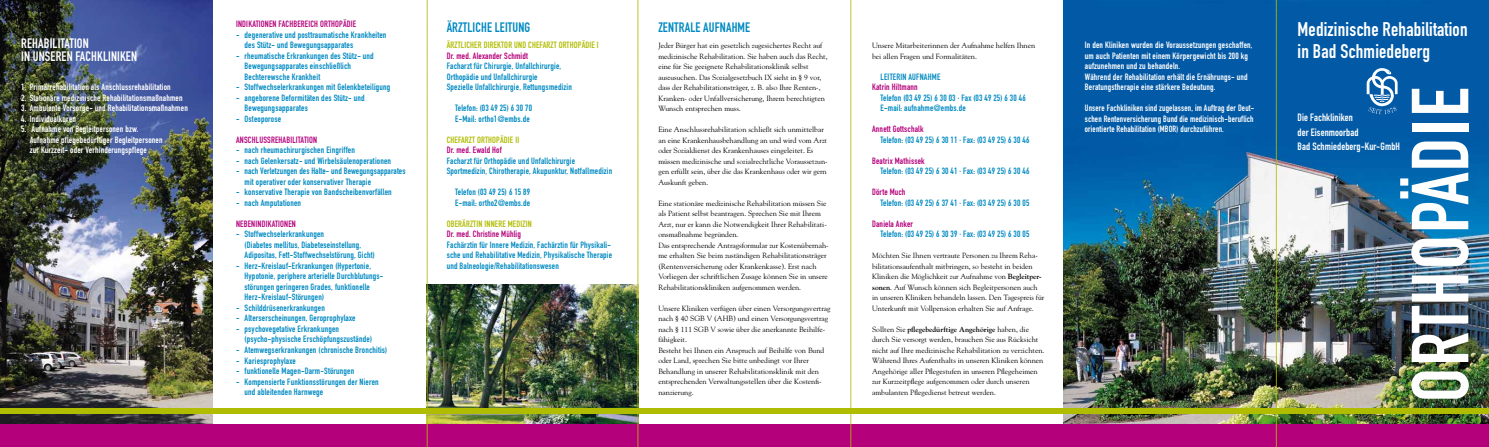
<style>
.page{position:relative;width:1489px;height:447px;background:#fff}
.page>*{position:absolute;margin:0;border:0;box-sizing:border-box;transform-origin:0 0}
.t1{font:79.35px "DIN Engschrift";letter-spacing:.02em;color:#fff}
.t2{font:19.5px/21.8px "DIN Engschrift";letter-spacing:.01em;color:#fff}
.t3{font:13.5px "DIN Engschrift";letter-spacing:.01em;color:#fff}
.t4{font:13.5px "DIN Engschrift";letter-spacing:.01em;color:#008ac2}
.t5{font:10.5px/14.2px "DIN Engschrift";letter-spacing:.01em;color:#fff}
.t6{font:9px/10.5px "DIN Engschrift";letter-spacing:.02em;color:#008ac2}
.t7{font:9px/10.5px "DIN Engschrift";letter-spacing:.02em;color:#fff}
.t8{font:9px "DIN Engschrift";letter-spacing:.02em;color:#b5007c}
.t9{font:9px "DIN Engschrift";letter-spacing:.02em;color:#b0bc00}
.t10{font:7.5px/10.5px "Goudy";color:#000}
.s1{font-weight:700}
</style>
<div class="page">
<img style="left:428px;top:284px;width:209px;height:140px">
<img style="left:0;top:0;width:213px;height:424px">
<img style="left:1063px;top:0;width:425px;height:424px">
<svg style="left:1366px;top:68px;width:31px;height:46px"></svg>
<div style="left:0;top:408px;width:1488px;height:6px;background:#b0bc00"></div>
<div style="left:0;top:424px;width:1488px;height:22px;background:#b5007c"></div>
<svg style="left:427px;top:0;width:1px;height:447px"></svg>
<svg style="left:637px;top:0;width:2px;height:447px"></svg>
<svg style="left:850px;top:0;width:1px;height:447px"></svg>
<svg style="left:1275px;top:0;width:2px;height:447px"></svg>
<h3 class="t3" style="left:21px;top:35px;width:7px">REHA</h3>
<h3 class="t3" style="left:44px;top:35px;width:11px">BILITATI</h3>
<h3 class="t3" style="left:77px;top:35px;width:12px">ON</h3>
<h3 class="t3" style="left:21px;top:48px;width:36px">INUNSEREN</h3>
<h3 class="t3" style="left:75px;top:48px;width:57px">FACH KLINI KEN</h3>
<p class="t7" style="left:21px;top:82px;width:151px">1. Primärrehabilitation als Anschlussrehabilitation</p>
<p class="t7" style="left:21px;top:92px;width:163px">2. Stationäre medizinische Rehabilitationsmaßnahmen</p>
<p class="t7" style="left:21px;top:103px;width:168px">3. Ambulante Vorsorge- und Rehabilitationsmaßnahmen</p>
<p class="t7" style="left:21px;top:113px;width:56px">4. Individualkuren</p>
<p class="t7" style="left:21px;top:124px;width:119px">5. Aufnahme von Begleitpersonen bzw.</p>
<p class="t7" style="left:21px;top:134px;width:143px">Aufnahme pflegebedürftiger Begleitpersonen</p>
<p class="t7" style="left:30px;top:145px;width:119px">zur Kurzzeit- oder Verhinderungspflege</p>
<p class="t8" style="left:236px;top:19px;width:122px">Indikationen Fachbereich Orthopädie</p>
<p class="t6" style="left:244px;top:29px;width:143px;text-indent:-9px">- degenerative und posttraumatische Krankheiten des Stütz- und Bewegungsapparates</p>
<p class="t6" style="left:244px;top:50px;width:131px;text-indent:-9px">- rheumatische Erkrankungen des Stütz- und<br>Bewegungsapparates einschließlich<br>Bechterewsche Krankheit</p>
<p class="t6" style="left:236px;top:82px;width:156px">- Stoffwechselerkrankungen mit Gelenkbeteiligung</p>
<p class="t6" style="left:244px;top:92px;width:122px;text-indent:-9px">- angeborene Deformitäten des Stütz- und<br>Bewegungsapparates</p>
<p class="t6" style="left:236px;top:113px;width:46px">- Osteoporose</p>
<p class="t8" style="left:236px;top:134px;width:83px">Anschlussrehabilitation</p>
<p class="t6" style="left:236px;top:145px;width:120px">- nach rheumachirurgischen Eingriffen</p>
<p class="t6" style="left:236px;top:155px;width:156px">- nach Gelenkersatz- und Wirbelsäulenoperationen</p>
<p class="t6" style="left:244px;top:166px;width:162px;text-indent:-9px">- nach Verletzungen des Halte- und Bewegungsapparates mit operativer oder konservativer Therapie</p>
<p class="t6" style="left:236px;top:187px;width:157px">- konservative Therapie von Bandscheibenvorfällen</p>
<p class="t6" style="left:236px;top:197px;width:66px">- nach Amputationen</p>
<p class="t8" style="left:236px;top:218px;width:61px">Nebenindikationen</p>
<p class="t6" style="left:236px;top:229px;width:89px">- Stoffwechselerkrankungen</p>
<p class="t6" style="left:244px;top:239px;width:118px">(Diabetes mellitus, Diabeteseinstellung,</p>
<p class="t6" style="left:236px;top:250px;width:140px">Adipositas, Fett-Stoffwechselstörung, Gicht)</p>
<p class="t6" style="left:236px;top:260px;width:136px">- Herz-Kreislauf-Erkrankungen (Hypertonie,</p>
<p class="t6" style="left:236px;top:271px;width:149px">Hypotonie, periphere arterielle Durchblutungs-</p>
<p class="t6" style="left:244px;top:281px;width:127px">störungen geringeren Grades, funktionelle</p>
<p class="t6" style="left:236px;top:292px;width:89px">Herz-Kreislauf-Störungen)</p>
<p class="t6" style="left:236px;top:302px;width:90px">- Schilddrüsenerkrankungen</p>
<p class="t6" style="left:236px;top:313px;width:121px">- Alterserscheinungen, Geroprophylaxe</p>
<p class="t6" style="left:244px;top:323px;width:129px;text-indent:-9px">- psychovegetative Erkrankungen (psycho-physische Erschöpfungszustände)</p>
<p class="t6" style="left:236px;top:344px;width:153px">- Atemwegserkrankungen (chronische Bronchitis)</p>
<p class="t6" style="left:236px;top:355px;width:61px">- Kariesprophylaxe</p>
<p class="t6" style="left:236px;top:365px;width:120px">- funktionelle Magen-Darm-Störungen</p>
<p class="t6" style="left:244px;top:376px;width:136px;text-indent:-9px">- Kompensierte Funktionsstörungen der Nieren und ableitenden Harnwege</p>
<h3 class="t4" style="left:446px;top:19px;width:22px">ÄRZTLICHE</h3>
<h3 class="t4" style="left:495px;top:19px;width:6px">LEITUN</h3>
<h3 class="t4" style="left:524px;top:19px;width:7px">G</h3>
<p class="t9" style="left:446px;top:40px;width:153px">Ärztlicher Direktor und Chefarzt Orthopädie I</p>
<p class="t8" style="left:446px;top:50px;width:83px">Dr. med. Alexander Schmidt</p>
<p class="t6" style="left:446px;top:61px;width:127px">Facharzt für Chirurgie, Unfallchirurgie,<br>Orthopädie und Unfallchirurgie<br>Spezielle Unfallchirurgie, Rettungsmedizin</p>
<p class="t6" style="left:446px;top:103px;width:87px">Telefon: (03 49 25) 6 30 70<br>E-Mail: ortho1@embs.de</p>
<p class="t9" style="left:446px;top:134px;width:72px">Chefarzt Orthopädie II</p>
<p class="t8" style="left:446px;top:145px;width:57px">Dr. med. Ewald Hof</p>
<p class="t6" style="left:446px;top:155px;width:167px">Facharzt für Orthopädie und Unfallchirurgie<br>Sportmedizin, Chirotherapie, Akupunktur, Notfallmedizin</p>
<p class="t6" style="left:446px;top:187px;width:85px">Telefon (03 49 25) 6 15 89<br>E-mail: ortho2@embs.de</p>
<p class="t9" style="left:446px;top:218px;width:86px">Oberärztin Innere Medizin</p>
<p class="t8" style="left:446px;top:229px;width:76px">Dr. med. Christine Mühlig</p>
<p class="t6" style="left:446px;top:239px;width:167px">Fachärztin für Innere Medizin, Fachärztin für Physikali&shy;sche und Rehabilitative Medizin, Physikalische Therapie und Balneologie/Rehabilitationswesen</p>
<h3 class="t4" style="left:658px;top:19px;width:11px">ZENTRALE</h3>
<h3 class="t4" style="left:703px;top:19px;width:48px">AUFNAHME</h3>
<p class="t10" style="left:658px;top:40px;width:171px">Jeder Bürger hat ein gesetzlich zugesichertes Recht auf medizinische Rehabilitation. Sie haben auch das Recht, eine für Sie geeignete Rehabilitationsklinik selbst auszusuchen. Das Sozialgesetzbuch IX sieht in § 9 vor, dass der Rehabilitationsträger, z. B. also Ihre Renten-, Kranken- oder Unfallversicherung, Ihrem berechtigten Wunsch entsprechen muss.</p>
<p class="t10" style="left:658px;top:124px;width:171px">Eine Anschlussrehabilitation schließt sich unmittelbar an eine Krankenhausbehandlung an und wird vom Arzt oder Sozialdienst des Krankenhauses eingeleitet. Es müssen medizinische und sozialrechtliche Voraussetzun&shy;gen erfüllt sein, über die das Krankenhaus oder wir gern Auskunft geben.</p>
<p class="t10" style="left:658px;top:197px;width:172px">Eine stationäre medizinische Rehabilitation müssen Sie als Patient selbst beantragen. Sprechen Sie mit Ihrem Arzt, nur er kann die Notwendigkeit Ihrer Rehabilitati&shy;onsmaßnahme begründen.<br>Das entsprechende Antragsformular zur Kostenübernah&shy;me erhalten Sie beim zuständigen Rehabilitationsträger (Rentenversicherung oder Krankenkasse). Erst nach Vorliegen der schriftlichen Zusage können Sie in unsere Rehabilitationskliniken aufgenommen werden.</p>
<p class="t10" style="left:658px;top:302px;width:174px">Unsere Kliniken verfügen über einen Versorgungsvertrag nach § 40 SGB V (AHB) und einen Versorgungsvertrag nach § 111 SGB V sowie über die anerkannte Beihilfe&shy;fähigkeit.<br>Besteht bei Ihnen ein Anspruch auf Beihilfe von Bund oder Land, sprechen Sie bitte unbedingt vor Ihrer Behandlung in unserer Rehabilitationsklinik mit den entsprechenden Verwaltungsstellen über die Kostenfi&shy;nanzierung.</p>
<p class="t10" style="left:872px;top:40px;width:165px">Unsere Mitarbeiterinnen der Aufnahme helfen Ihnen bei allen Fragen und Formalitäten.</p>
<p class="t6" style="left:872px;top:71px;width:70px">Leiterin Aufnahme</p>
<p class="t8" style="left:872px;top:82px;width:47px">Katrin Hiltmann</p>
<p class="t6" style="left:872px;top:92px;width:155px">Telefon (03 49 25) 6 30 03 · Fax (03 49 25) 6 30 46<br>E-mail: aufnahme@embs.de</p>
<p class="t8" style="left:872px;top:124px;width:53px">Annett Gottschalk</p>
<p class="t6" style="left:872px;top:134px;width:159px">Telefon: (03 49 25) 6 30 11 · Fax: (03 49 25) 6 30 46</p>
<p class="t8" style="left:872px;top:155px;width:54px">Beatrix Mathissek</p>
<p class="t6" style="left:872px;top:166px;width:159px">Telefon: (03 49 25) 6 30 41 · Fax: (03 49 25) 6 30 46</p>
<p class="t8" style="left:872px;top:187px;width:35px">Dörte Much</p>
<p class="t6" style="left:872px;top:197px;width:159px">Telefon: (03 49 25) 6 37 41 · Fax: (03 49 25) 6 30 05</p>
<p class="t8" style="left:872px;top:218px;width:42px">Daniela Anker</p>
<p class="t6" style="left:872px;top:229px;width:159px">Telefon: (03 49 25) 6 30 39 · Fax: (03 49 25) 6 30 05</p>
<p class="t10" style="left:872px;top:250px;width:174px">Möchten Sie Ihnen vertraute Personen zu Ihrem Reha&shy;bilitationsaufenthalt mitbringen, so besteht in beiden Kliniken die Möglichkeit zur Aufnahme von <span class="s1">Begleitper&shy;sonen</span>. Auf Wunsch können sich Begleitpersonen auch in unseren Kliniken behandeln lassen. Den Tagespreis für Unterkunft mit Vollpension erhalten Sie auf Anfrage.</p>
<p class="t10" style="left:872px;top:323px;width:174px">Sollten Sie <span class="s1">pflegebedürftige Angehörige</span> haben, die durch Sie versorgt werden, brauchen Sie aus Rücksicht nicht auf Ihre medizinische Rehabilitation zu verzichten.<br>Während Ihres Aufenthalts in unseren Kliniken können Angehörige aller Pflegestufen in unseren Pflegeheimen zur Kurzzeitpflege aufgenommen oder durch unseren ambulanten Pflegedienst betreut werden.</p>
<p class="t7" style="left:1084px;top:40px;width:169px">In den Kliniken wurden die Voraussetzungen geschaffen, um auch Patienten mit einem Körpergewicht bis 200 kg aufzunehmen und zu behandeln.<br>Während der Rehabilitation erhält die Ernährungs- und Beratungstherapie eine stärkere Bedeutung.</p>
<p class="t7" style="left:1084px;top:103px;width:171px;text-align:justify">Unsere Fachkliniken sind zugelassen, im Auftrag der Deut&shy;schen Rentenversicherung Bund die medizinisch-beruflich orientierte Rehabilitation (MBOR) durchzuführen.</p>
<h2 class="t2" style="left:1297px;top:19px;width:171px">Medizinische Rehabilitation in Bad Schmiedeberg</h2>
<h1 class="t1" style="left:1393px;top:402px;width:316px;rotate:-90deg">Orthopädie</h1>
<h3 class="t5" style="left:1297px;top:110px;width:103px">Die Fachkliniken<br>der Eisenmoorbad<br>Bad Schmiedeberg-Kur-GmbH</h3>
</div>
